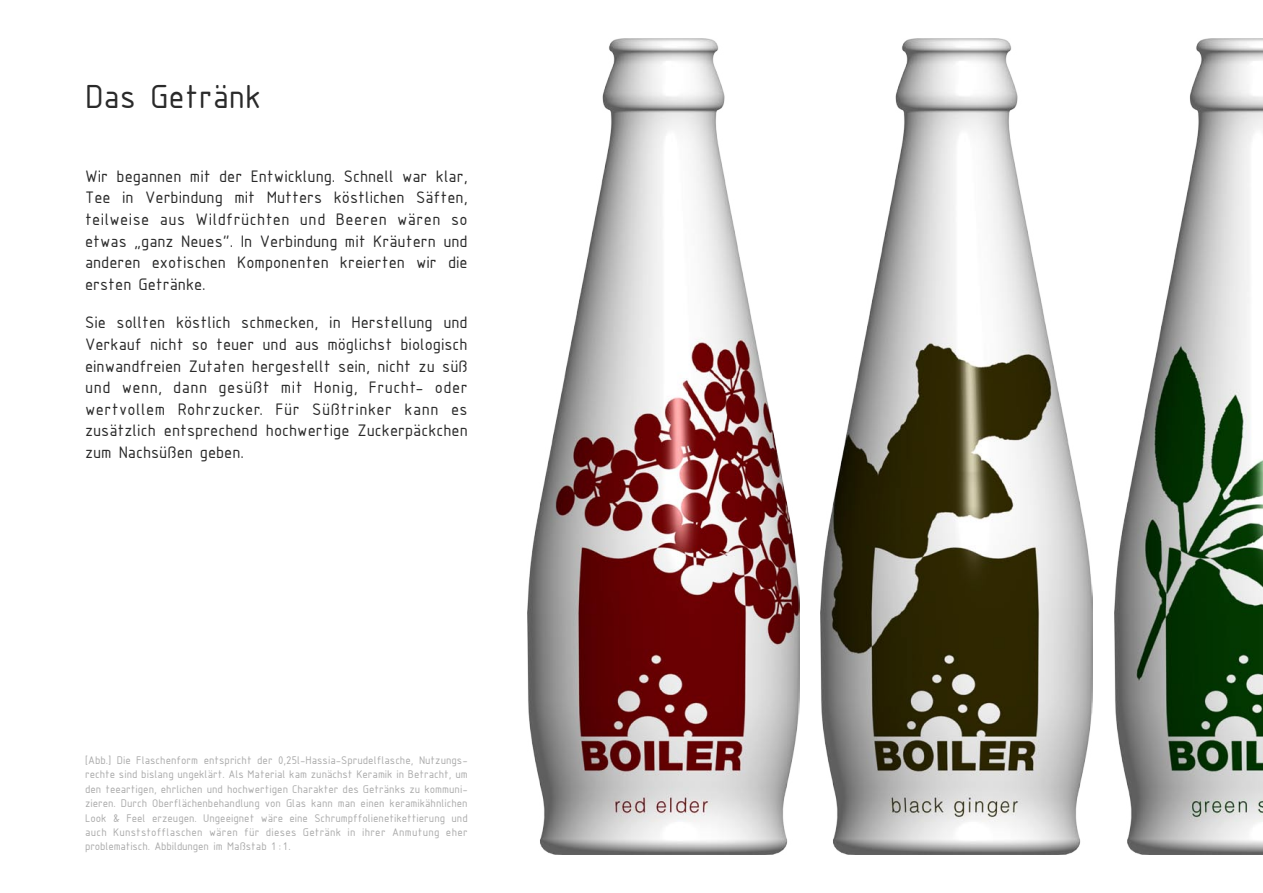
<style>
.page{position:relative;width:1263px;height:893px;background:#fff}
.page>*{position:absolute;margin:0;border:0;box-sizing:border-box;transform-origin:0 0}
.Überschriften{font:36px "ISOCPEUR";color:#2a2a2a}
.Fliesstext_Mama{font:18px/21.6px "ISOCPEUR";color:#2a2a2a;text-align:justify}
.Fliesstext_Korbinian{font:12px/14.4px "ISOCPEUR";letter-spacing:-.01em;color:#aaa;text-align:justify}
</style>
<div class="page">
<img style="left:527px;top:38px;width:272px;height:817px">
<img style="left:821px;top:38px;width:272px;height:817px">
<img style="left:1114px;top:38px;width:149px;height:817px">
<p class="Überschriften" style="left:85px;top:73px;width:178px">Das Getränk</p>
<p class="Fliesstext_Mama" style="left:85px;top:164px;width:384px">Wir begannen mit der Entwicklung. Schnell war klar, Tee in Verbindung mit Mutters köstlichen Säften, teilweise aus Wildfrüchten und Beeren wären so etwas „ganz Neues“. In Verbindung mit Kräutern und anderen exotischen Komponenten kreierten wir die ersten Getränke.</p>
<p class="Fliesstext_Mama" style="left:85px;top:311px;width:384px">Sie sollten köstlich schmecken, in Herstellung und Verkauf nicht so teuer und aus möglichst biologisch einwandfreien Zutaten hergestellt sein, nicht zu süß und wenn, dann gesüßt mit Honig, Frucht- oder wertvollem Rohrzucker. Für Süßtrinker kann es zusätzlich entsprechend hochwertige Zuckerpäckchen zum Nachsüßen geben.</p>
<p class="Fliesstext_Korbinian" style="left:85px;top:753px;width:384px">[Abb.] Die Flaschenform entspricht der 0,25l-Hassia-Sprudelflasche, Nutzungs&shy;rechte sind bislang ungeklärt. Als Material kam zunächst Keramik in Betracht, um den teeartigen, ehrlichen und hochwertigen Charakter des Getränks zu kommuni&shy;zieren. Durch Oberflächenbehandlung von Glas kann man einen keramikähnlichen Look &amp; Feel erzeugen. Ungeeignet wäre eine Schrumpffolienetikettierung und auch Kunststofflaschen wären für dieses Getränk in ihrer Anmutung eher problematisch. Abbildungen im Maßstab 1 : 1 .</p>
</div>
